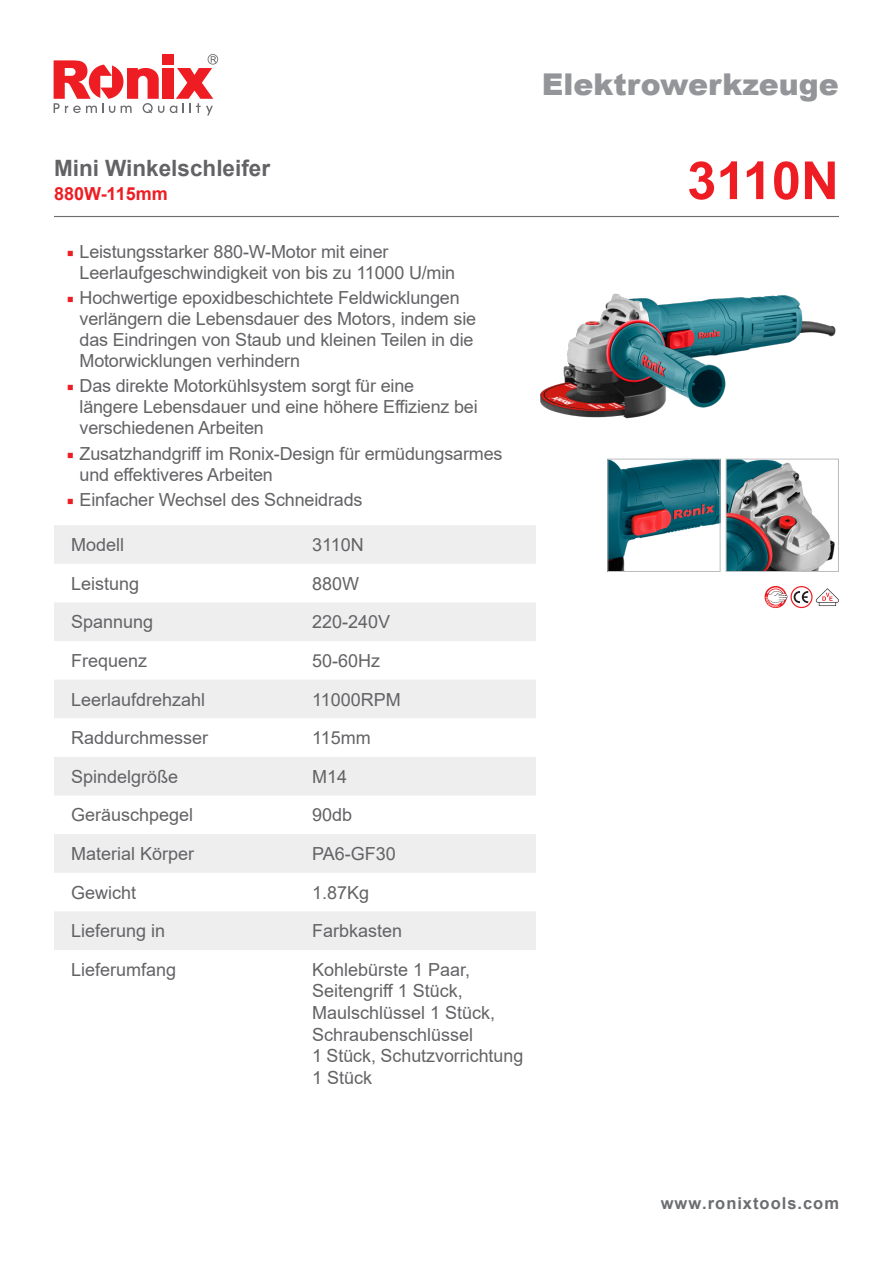
<style>
.page{position:relative;width:893px;height:1263px;background:#fff}
.page>*{position:absolute;margin:0;border:0;box-sizing:border-box;transform-origin:0 0}
.t1{font:700 52.5px "Arial";color:#ee1d23}
.t2{font:900 30px "Arial";color:#939598}
.t3{font:700 22.5px "Arial";color:#636366}
.t4{font:18px/21px "Arial";letter-spacing:-.01em;color:#636366}
.t5{font:700 18px "Arial";color:#ee1d23}
.t6{font:700 16.5px "Arial";letter-spacing:.06em;color:#6c6d70}
.s1{font-family:"Minion Pro";color:#ee1d23}
</style>
<div class="page">
<svg style="left:170px;top:54px;width:48px;height:61px"></svg>
<div style="left:162px;top:68px;width:11px;height:31px;background:#ee1d23"></div>
<svg style="left:54px;top:60px;width:110px;height:53px"></svg>
<div style="left:162px;top:54px;width:11px;height:11px;background:#ee1d23"></div>
<svg style="left:54px;top:525px;width:482px;height:425px;fill:#eeeeef"></svg>
<hr style="left:54px;top:216px;width:785px;height:1px;background:#6c6d70">
<img style="left:540px;top:293px;width:296px;height:126px">
<img style="left:609px;top:461px;width:110px;height:109px">
<div style="left:607px;top:459px;width:114px;height:113px;border:1px solid #bcbdc0"></div>
<img style="left:728px;top:461px;width:107px;height:109px">
<div style="left:726px;top:459px;width:113px;height:113px;border:1px solid #bcbdc0"></div>
<svg style="left:765px;top:586px;width:23px;height:22px"></svg>
<div style="left:790px;top:586px;width:23px;height:22px;border:1px solid #ee1d23;border-radius:50%"></div>
<svg style="left:794px;top:591px;width:14px;height:12px"></svg>
<svg style="left:816px;top:588px;width:23px;height:18px"></svg>
<h2 class="t2" style="left:542px;top:63px;width:298px">Elektrowerkzeuge</h2>
<p class="t3" style="left:54px;top:152px;width:218px">Mini Winkelschleifer</p>
<p class="t5" style="left:54px;top:181px;width:115px">880W-115mm</p>
<p class="t4" style="left:80px;top:241px;width:377px;text-indent:-13px"><span class="s1">■</span> Leistungsstarker 880-W-Motor mit einer<br>Leerlaufgeschwindigkeit von bis zu 11000 U/min</p>
<p class="t4" style="left:80px;top:287px;width:398px;text-indent:-13px"><span class="s1">■</span> Hochwertige epoxidbeschichtete Feldwicklungen verlängern die Lebensdauer des Motors, indem sie das Eindringen von Staub und kleinen Teilen in die Motorwicklungen verhindern</p>
<p class="t4" style="left:80px;top:375px;width:400px;text-indent:-13px"><span class="s1">■</span> Das direkte Motorkühlsystem sorgt für eine<br>längere Lebensdauer und eine höhere Effizienz bei verschiedenen Arbeiten</p>
<p class="t4" style="left:80px;top:443px;width:424px;text-indent:-13px"><span class="s1">■</span> Zusatzhandgriff im Ronix-Design für ermüdungsarmes und effektiveres Arbeiten</p>
<p class="t4" style="left:67px;top:489px;width:297px"><span class="s1">■</span> Einfacher Wechsel des Schneidrads</p>
<p class="t4" style="left:71px;top:534px;width:55px">Modell</p>
<p class="t4" style="left:312px;top:534px;width:53px">3110N</p>
<p class="t4" style="left:71px;top:573px;width:70px">Leistung</p>
<p class="t4" style="left:312px;top:573px;width:49px">880W</p>
<p class="t4" style="left:71px;top:611px;width:84px">Spannung</p>
<p class="t4" style="left:312px;top:611px;width:80px">220-240V</p>
<p class="t4" style="left:71px;top:650px;width:78px">Frequenz</p>
<p class="t4" style="left:312px;top:650px;width:70px">50-60Hz</p>
<p class="t4" style="left:71px;top:689px;width:136px">Leerlaufdrehzahl</p>
<p class="t4" style="left:312px;top:689px;width:90px">11000RPM</p>
<p class="t4" style="left:71px;top:727px;width:139px">Raddurchmesser</p>
<p class="t4" style="left:312px;top:727px;width:60px">115mm</p>
<p class="t4" style="left:71px;top:766px;width:109px">Spindelgröße</p>
<p class="t4" style="left:312px;top:766px;width:37px">M14</p>
<p class="t4" style="left:71px;top:804px;width:124px">Geräuschpegel</p>
<p class="t4" style="left:312px;top:804px;width:42px">90db</p>
<p class="t4" style="left:71px;top:843px;width:125px">Material Körper</p>
<p class="t4" style="left:312px;top:843px;width:85px">PA6-GF30</p>
<p class="t4" style="left:71px;top:882px;width:67px">Gewicht</p>
<p class="t4" style="left:312px;top:882px;width:59px">1.87Kg</p>
<p class="t4" style="left:71px;top:920px;width:96px">Lieferung in</p>
<p class="t4" style="left:312px;top:920px;width:92px">Farbkasten</p>
<p class="t4" style="left:71px;top:959px;width:107px">Lieferumfang</p>
<p class="t4" style="left:312px;top:959px;width:160px">Kohlebürste 1 Paar,</p>
<p class="t4" style="left:312px;top:980px;width:152px">Seitengriff 1 Stück,</p>
<p class="t4" style="left:312px;top:1002px;width:185px">Maulschlüssel 1 Stück,</p>
<p class="t4" style="left:312px;top:1024px;width:163px">Schraubenschlüssel</p>
<p class="t4" style="left:312px;top:1045px;width:213px">1 Stück, Schutzvorrichtung</p>
<p class="t4" style="left:312px;top:1067px;width:62px">1 Stück</p>
<p class="t1" style="left:687px;top:144px;width:153px">3110N</p>
<p class="t6" style="left:661px;top:1192px;width:180px">www.ronixtools.com</p>
</div>
